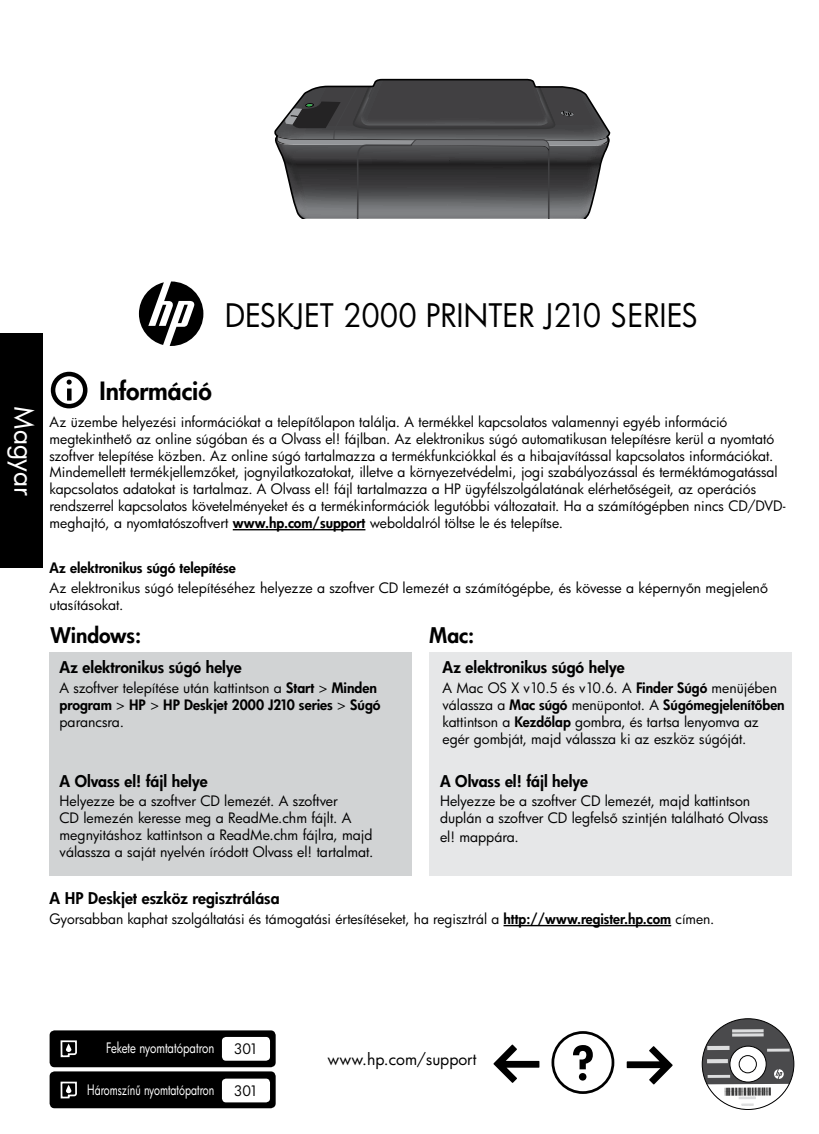
<style>
.page{position:relative;width:819px;height:1134px;background:#fff}
.page>*{position:absolute;margin:0;border:0;box-sizing:border-box;transform-origin:0 0}
.t1{font:31.5px "Futura CE";color:#000;scale:.95 1}
.t2{font:26.25px "Futura CE";color:#fff}
.t3{font:800 24.5px "Futura CE";color:#000}
.t4{font:800 21px "Futura CE";color:#000}
.t5{font:800 15.75px "Futura CE";color:#000}
.t6{font:15.75px "Futura CE";color:#000}
.t7{font:14px/16.8px "Futura CE";color:#000}
.t8{font:800 14px "Futura CE";color:#000}
.t9{font:14px "Futura CE";letter-spacing:-.005em;color:#fff;scale:.75 1}
.t10{font:14px "Futura CE";letter-spacing:-.005em;color:#fff;scale:.8 1}
.s1{font-weight:800}
</style>
<div class="page">
<div style="left:49px;top:653px;width:362px;height:223px;background:#d1d3d4"></div>
<div style="left:430px;top:653px;width:362px;height:223px;background:#e6e7e8"></div>
<div style="left:50px;top:1071px;width:226px;height:37px;background:#000;border-radius:5px"></div>
<div style="left:50px;top:1030px;width:226px;height:37px;background:#000;border-radius:5px"></div>
<div style="left:221px;top:1036px;width:50px;height:26px;background:#fff;border-radius:5px"></div>
<div style="left:220px;top:1035px;width:52px;height:27px;border:2px solid #000;border-radius:5px"></div>
<div style="left:221px;top:1078px;width:50px;height:25px;background:#fff;border-radius:5px"></div>
<div style="left:220px;top:1077px;width:52px;height:27px;border:2px solid #000;border-radius:5px"></div>
<svg style="left:61px;top:1040px;width:16px;height:17px"></svg>
<svg style="left:61px;top:1082px;width:16px;height:16px"></svg>
<svg style="left:139px;top:281px;width:64px;height:65px"></svg>
<div style="left:552px;top:1031px;width:62px;height:63px;border:3px solid #000;border-radius:50%"></div>
<svg style="left:573px;top:1045px;width:20px;height:36px"></svg>
<svg style="left:627px;top:1046px;width:46px;height:39px"></svg>
<svg style="left:493px;top:1045px;width:46px;height:38px"></svg>
<svg style="left:702px;top:1019px;width:92px;height:91px"></svg>
<div style="left:739px;top:1056px;width:17px;height:17px;background:#fff;border-radius:50%"></div>
<div style="left:739px;top:1055px;width:18px;height:18px;border:1px solid #000;border-radius:50%"></div>
<svg style="left:51px;top:372px;width:36px;height:36px"></svg>
<svg style="left:274px;top:80px;width:336px;height:139px;background:#5b5b5d"></svg>
<hr style="left:233px;top:529px;width:132px;height:1px;background:#000">
<hr style="left:504px;top:925px;width:167px;height:1px;background:#000">
<div style="left:0;top:333px;width:43px;height:235px;background:#000"></div>
<h1 class="t1" style="left:225px;top:294px;width:500px">DESKJET 2000 PRINTER J210 SERIES</h1>
<h2 class="t2" style="left:42px;top:406px;width:91px;rotate:90deg">Magyar</h2>
<h3 class="t3" style="left:99px;top:375px;width:114px">Információ</h3>
<p class="t7" style="left:50px;top:413px;width:737px">Az üzembe helyezési információkat a telepítőlapon találja. A termékkel kapcsolatos valamennyi egyéb információ megtekinthető az online súgóban és a Olvass el! fájlban. Az elektronikus súgó automatikusan telepítésre kerül a nyomtató szoftver telepítése közben. Az online súgó tartalmazza a termékfunkciókkal és a hibajavítással kapcsolatos információkat.<br>Mindemellett termékjellemzőket, jognyilatkozatokat, illetve a környezetvédelmi, jogi szabályozással és terméktámogatással kapcsolatos adatokat is tartalmaz. A Olvass el! fájl tartalmazza a HP ügyfélszolgálatának elérhetőségeit, az operációs rendszerrel kapcsolatos követelményeket és a termékinformációk legutóbbi változatait. Ha a számítógépben nincs CD/DVD&shy;meghajtó, a nyomtatószoftvert <span class="s1">www.hp.com/support</span> weboldalról töltse le és telepítse.</p>
<p class="t8" style="left:50px;top:559px;width:188px">Az elektronikus súgó telepítése</p>
<p class="t7" style="left:50px;top:579px;width:720px">Az elektronikus súgó telepítéséhez helyezze a szoftver CD lemezét a számítógépbe, és kövesse a képernyőn megjelenő utasításokat.</p>
<h3 class="t4" style="left:50px;top:621px;width:92px">Windows:</h3>
<h3 class="t4" style="left:430px;top:621px;width:46px">Mac:</h3>
<p class="t5" style="left:60px;top:657px;width:184px">Az elektronikus súgó helye</p>
<p class="t7" style="left:60px;top:679px;width:323px">A szoftver telepítése után kattintson a <span class="s1">Start</span> &gt; <span class="s1">Minden program</span> &gt; <span class="s1">HP</span> &gt; <span class="s1">HP Deskjet 2000 J210 series</span> &gt; <span class="s1">Súgó </span>parancsra.</p>
<p class="t5" style="left:60px;top:770px;width:150px">A Olvass el! fájl helye</p>
<p class="t7" style="left:60px;top:792px;width:315px">Helyezze be a szoftver CD lemezét. A szoftver<br>CD lemezén keresse meg a ReadMe.chm fájlt. A megnyitáshoz kattintson a ReadMe.chm fájlra, majd válassza a saját nyelvén íródott Olvass el! tartalmat.</p>
<p class="t5" style="left:443px;top:657px;width:184px">Az elektronikus súgó helye</p>
<p class="t7" style="left:443px;top:679px;width:344px">A Mac OS X v10.5 és v10.6. A <span class="s1">Finder Súgó</span> menüjében válassza a <span class="s1">Mac súgó</span> menüpontot. A <span class="s1">Súgómegjelenítőben </span>kattintson a <span class="s1">Kezdőlap</span> gombra, és tartsa lenyomva az egér gombját, majd válassza ki az eszköz súgóját.</p>
<p class="t5" style="left:440px;top:770px;width:150px">A Olvass el! fájl helye</p>
<p class="t7" style="left:440px;top:792px;width:330px">Helyezze be a szoftver CD lemezét, majd kattintson duplán a szoftver CD legfelső szintjén található Olvass</p>
<p class="t7" style="left:440px;top:828px;width:80px">el! mappára.</p>
<p class="t5" style="left:50px;top:888px;width:232px">A HP Deskjet eszköz regisztrálása</p>
<p class="t7" style="left:50px;top:910px;width:666px">Gyorsabban kaphat szolgáltatási és támogatási értesítéseket, ha regisztrál a <span class="s1">http://www.register.hp.com</span> címen.</p>
<p class="t10" style="left:106px;top:1038px;width:137px">Fekete nyomtatópatron</p>
<p class="t9" style="left:87px;top:1080px;width:171px">Háromszínű nyomtatópatron</p>
<p class="t7" style="left:234px;top:1041px;width:26px">301</p>
<p class="t7" style="left:234px;top:1082px;width:26px">301</p>
<p class="t6" style="left:327px;top:1049px;width:151px">www.hp.com/support</p>
</div>
